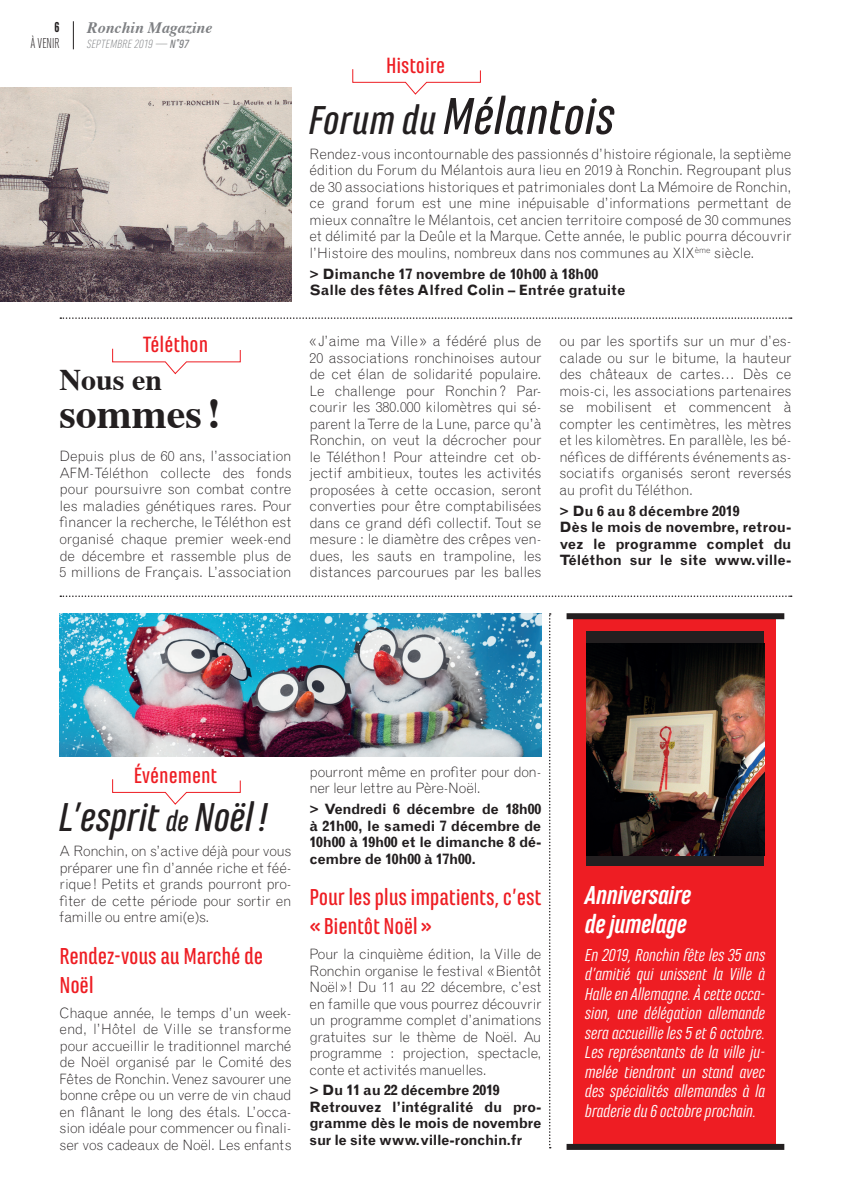
<style>
.page{position:relative;width:851px;height:1191px;background:#fff}
.page>*{position:absolute;margin:0;border:0;box-sizing:border-box;transform-origin:0 0}
.t1{font:italic 500 54px "Marianina FY";color:#231f20}
.t2{font:italic 500 42px "Marianina FY";letter-spacing:-.01em;color:#231f20}
.t3{font:700 42px "Times";color:#231f20}
.t4{font:700 30px "Times";color:#231f20}
.t5{font:italic 700 27px/28.5px "Marianina FY";letter-spacing:-.02em;color:#fff}
.t6{font:500 24px/28.8px "Marianina FY";letter-spacing:-.01em;color:#ee1d23}
.t7{font:500 22.95px "Marianina FY";color:#ee1d23}
.t8{font:italic 18px/19.5px "Marianina FY";letter-spacing:-.02em;color:#fff;text-align:justify}
.t9{font:italic 700 15.9px "Times";color:#7e8083}
.t10{font:300 15px "Marianina Cn FY";color:#231f20}
.t11{font:700 15px "Marianina Cn FY";color:#231f20}
.t12{font:300 14.25px/16.5px "Grotesque MT Std";letter-spacing:-.015em;color:#231f20;text-align:justify}
.t13{font:700 14.25px/16.5px "Grotesque MT Std";letter-spacing:-.01em;color:#231f20}
.t14{font:italic 300 12.45px "Marianina FY";color:#7e8083}
.s1{font-weight:500}
.s2{font-size:42px}
.s3{font-size:30px}
</style>
<div class="page">
<div style="left:573px;top:619px;width:202px;height:527px;background:#ee1d23"></div>
<div style="left:566px;top:613px;width:218px;height:6px;background:#231f20"></div>
<div style="left:566px;top:1143px;width:218px;height:6px;background:#231f20"></div>
<img style="left:0;top:88px;width:291px;height:213px">
<img style="left:60px;top:613px;width:481px;height:144px">
<svg style="left:60px;top:317px;width:731px;height:2px"></svg>
<svg style="left:60px;top:595px;width:731px;height:2px"></svg>
<svg style="left:549px;top:613px;width:1px;height:535px"></svg>
<svg style="left:352px;top:69px;width:129px;height:26px"></svg>
<svg style="left:112px;top:348px;width:129px;height:27px"></svg>
<svg style="left:112px;top:779px;width:129px;height:26px"></svg>
<div style="left:586px;top:632px;width:178px;height:234px;background:#231f20"></div>
<img style="left:586px;top:643px;width:178px;height:212px">
<svg style="left:73px;top:21px;width:1px;height:28px"></svg>
<p class="t11" style="left:54px;top:19px;width:7px">6</p>
<p class="t10" style="left:30px;top:35px;width:31px">À VENIR</p>
<p class="t9" style="left:87px;top:13px;width:127px">Ronchin Magazine</p>
<p class="t14" style="left:87px;top:37px;width:103px">SEPTEMBRE 2019 — <span class="s1">N°97</span></p>
<h3 class="t7" style="left:143px;top:332px;width:67px">Téléthon</h3>
<h3 class="t4" style="left:60px;top:351px;width:104px">Nous en</h3>
<h2 class="t3" style="left:60px;top:373px;width:163px">sommes!</h2>
<p class="t12" style="left:60px;top:448px;width:233px">Depuis plus de 60 ans, l’association AFM-Téléthon collecte des fonds pour poursuivre son combat contre les maladies génétiques rares. Pour financer la recherche, le Téléthon est organisé chaque premier week-end de décembre et rassemble plus de 5 millions de Français. L’association</p>
<h3 class="t7" style="left:386px;top:53px;width:61px">Histoire</h3>
<h1 class="t1" style="left:309px;top:87px;width:307px"><span class="s2">Forum du</span> Mélantois</h1>
<p class="t12" style="left:309px;top:146px;width:483px">Rendez-vous incontournable des passionnés d’histoire régionale, la septième édition du Forum du Mélantois aura lieu en 2019 à Ronchin. Regroupant plus de 30 associations historiques et patrimoniales dont La Mémoire de Ronchin, ce grand forum est une mine inépuisable d’informations permettant de mieux connaître le Mélantois, cet ancien territoire composé de 30 communes et délimité par la Deûle et la Marque. Cette année, le public pourra découvrir l’Histoire des moulins, nombreux dans nos communes au XIX<sup>ème</sup> siècle.</p>
<p class="t13" style="left:309px;top:265px;width:317px">&gt; Dimanche 17 novembre de 10h00 à 18h00<br>Salle des fêtes Alfred Colin – Entrée gratuite</p>
<p class="t12" style="left:309px;top:333px;width:233px">« J’aime ma Ville» a fédéré plus de 20 associations ronchinoises autour de cet élan de solidarité populaire.<br>Le challenge pour Ronchin? Par&shy;courir les 380.000 kilomètres qui sé&shy;parent la Terre de la Lune, parce qu’à Ronchin, on veut la décrocher pour le Téléthon! Pour atteindre cet ob&shy;jectif ambitieux, toutes les activités proposées à cette occasion, seront converties pour être comptabilisées dans ce grand défi collectif. Tout se mesure : le diamètre des crêpes ven&shy;dues, les sauts en trampoline, les distances parcourues par les balles</p>
<p class="t12" style="left:559px;top:333px;width:233px">ou par les sportifs sur un mur d’es&shy;calade ou sur le bitume, la hauteur des châteaux de cartes… Dès ce mois-ci, les associations partenaires se mobilisent et commencent à compter les centimètres, les mètres et les kilomètres. En parallèle, les bé&shy;néfices de différents événements as&shy;sociatifs organisés seront reversés au profit du Téléthon.</p>
<p class="t13" style="left:559px;top:502px;width:233px">&gt; Du 6 au 8 décembre 2019<br>Dès le mois de novembre, retrou&shy;vez le programme complet du<br>Téléthon sur le site www.ville-</p>
<h3 class="t7" style="left:134px;top:762px;width:85px">Événement</h3>
<h2 class="t2" style="left:60px;top:794px;width:211px">L’esprit <span class="s3">de</span> Noël!</h2>
<p class="t12" style="left:60px;top:842px;width:233px">A Ronchin, on s’active déjà pour vous préparer une fin d’année riche et féé&shy;rique! Petits et grands pourront pro&shy;fiter de cette période pour sortir en famille ou entre ami(e)s.</p>
<h3 class="t6" style="left:60px;top:941px;width:205px">Rendez-vous au Marché de<br>Noël</h3>
<p class="t12" style="left:60px;top:1004px;width:233px">Chaque année, le temps d’un week&shy;end, l’Hôtel de Ville se transforme pour accueillir le traditionnel marché de Noël organisé par le Comité des Fêtes de Ronchin. Venez savourer une bonne crêpe ou un verre de vin chaud en flânant le long des étals. L’occa&shy;sion idéale pour commencer ou finali&shy;ser vos cadeaux de Noël. Les enfants</p>
<p class="t12" style="left:309px;top:763px;width:233px">pourront même en profiter pour don&shy;ner leur lettre au Père-Noël.</p>
<p class="t13" style="left:309px;top:801px;width:233px;text-align:justify">&gt; Vendredi 6 décembre de 18h00 à 21h00, le samedi 7 décembre de 10h00 à 19h00 et le dimanche 8 dé&shy;cembre de 10h00 à 17h00.</p>
<h3 class="t6" style="left:309px;top:882px;width:233px">Pour les plus impatients, c’est «Bientôt Noël»</h3>
<p class="t12" style="left:309px;top:945px;width:233px">Pour la cinquième édition, la Ville de Ronchin organise le festival «Bientôt Noël»! Du 11 au 22 décembre, c’est en famille que vous pourrez découvrir un programme complet d’animations gratuites sur le thème de Noël. Au programme : projection, spectacle, conte et activités manuelles.</p>
<p class="t13" style="left:309px;top:1082px;width:233px">&gt; Du 11 au 22 décembre 2019<br>Retrouvez l’intégralité du pro&shy;gramme dès le mois de novembre sur le site www.ville-ronchin.fr</p>
<h3 class="t5" style="left:585px;top:880px;width:108px">Anniversaire de jumelage</h3>
<p class="t8" style="left:585px;top:944px;width:182px">En 2019, Ronchin fête les 35 ans d’amitié qui unissent la Ville à Halle en Allemagne. À cette occa&shy;sion, une délégation allemande sera accueillie les 5 et 6 octobre.<br>Les représentants de la ville ju&shy;melée tiendront un stand avec des spécialités allemandes à la braderie du 6 octobre prochain.</p>
</div>
